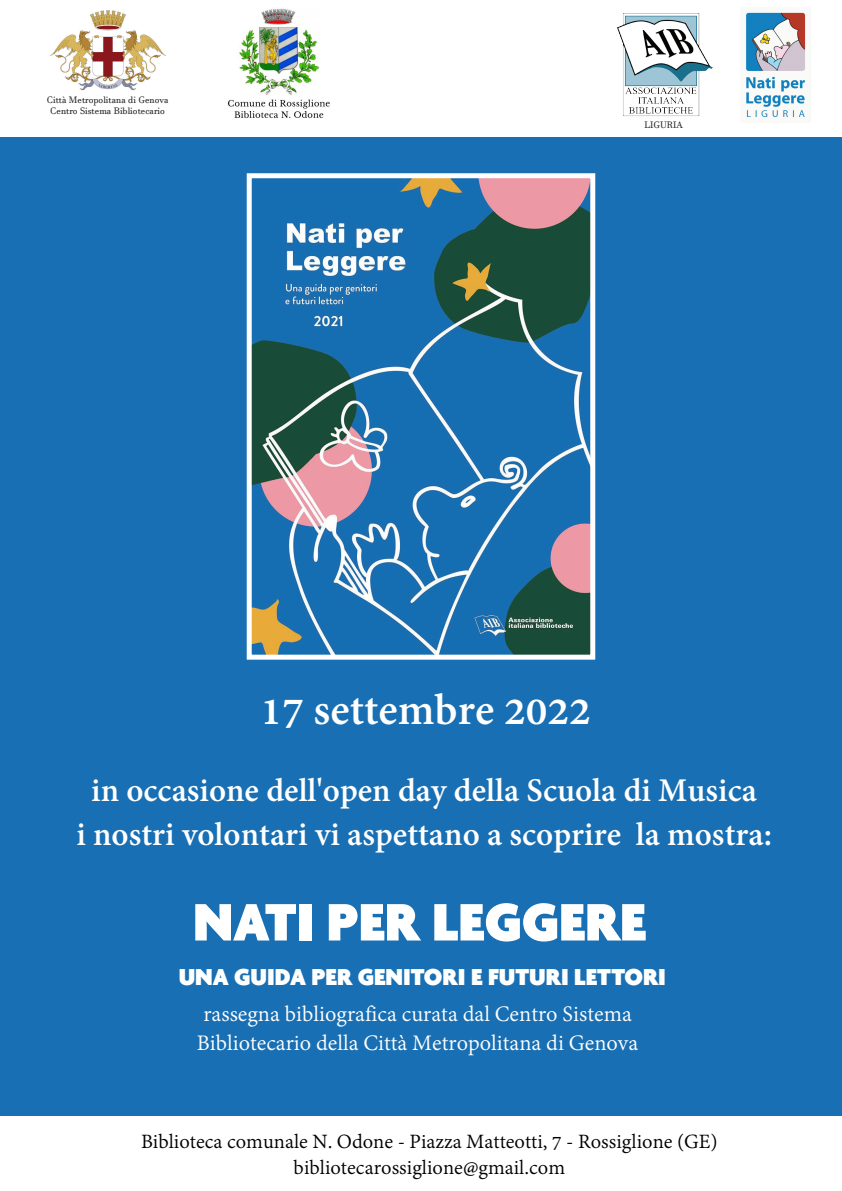
<style>
.page{position:relative;width:842px;height:1191px;background:#fff}
.page>*{position:absolute;margin:0;border:0;box-sizing:border-box;transform-origin:0 0}
.t1{font:900 57px "Agenda";color:#fff}
.t2{font:700 48px "Adobe Devanagari";color:#fff}
.t3{font:700 36px/43.2px "Adobe Devanagari";color:#fff;text-align:center}
.t4{font:900 25px "Agenda";color:#fff}
.t5{font:24px/28.8px "Adobe Devanagari";color:#fff}
.t6{font:22px/26.4px "Adobe Devanagari";color:#000;text-align:center}
.t7{font:9.3px/11.1px "Javanese Text";color:#231f20;text-align:center}
</style>
<div class="page">
<div style="left:0;top:137px;width:842px;height:979px;background:#186fb3"></div>
<img style="left:50px;top:10px;width:115px;height:81px">
<img style="left:746px;top:12px;width:60px;height:105px">
<img style="left:253px;top:179px;width:336px;height:474px">
<div style="left:247px;top:173px;width:348px;height:486px;border:5px solid #fff"></div>
<img style="left:617px;top:13px;width:96px;height:103px">
<img style="left:227px;top:8px;width:103px;height:110px">
<p class="t7" style="left:47px;top:94px;width:123px">Città Metropolitana di Genova<br>Centro Sistema Bibliotecario</p>
<p class="t7" style="left:644px;top:119px;width:40px">LIGURIA</p>
<h2 class="t2" style="left:260px;top:682px;width:332px">17 settembre 2022</h2>
<h3 class="t3" style="left:76px;top:773px;width:697px">in occasione dell'open day della Scuola di Musica<br>i nostri volontari vi aspettano a scoprire la mostra:</h3>
<h1 class="t1" style="left:193px;top:891px;width:454px">NATI PER LEGGERE</h1>
<p class="t4" style="left:179px;top:964px;width:489px">UNA GUIDA PER GENITORI E FUTURI LETTORI</p>
<p class="t5" style="left:197px;top:1001px;width:443px">rassegna bibliografica curata dal Centro Sistema<br>Bibliotecario della Città Metropolitana di Genova</p>
<p class="t6" style="left:141px;top:1129px;width:578px">Biblioteca comunale N. Odone - Piazza Matteotti, 7 - Rossiglione (GE) bibliotecarossiglione@gmail.com</p>
</div>
